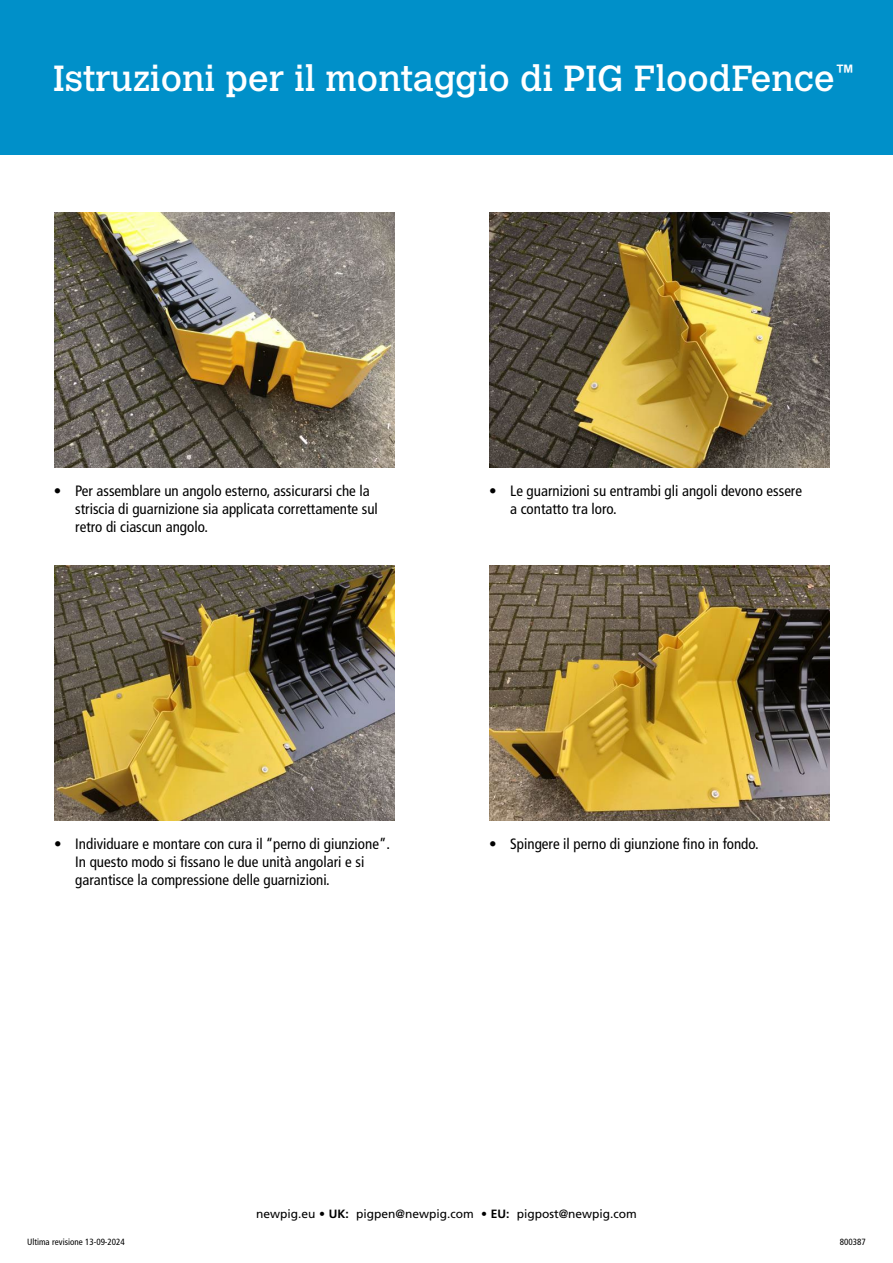
<style>
.page{position:relative;width:893px;height:1263px;background:#fff}
.page>*{position:absolute;margin:0;border:0;box-sizing:border-box;transform-origin:0 0}
.t1{font:36px "Calvert MT Pro";color:#fff}
.t2{font:condensed 15px/18px "Frutiger LT Pro";color:#000}
.t3{font:12px "Frutiger LT Pro";color:#000}
.t4{font:condensed 9px "Frutiger LT Pro";color:#000}
.s1{font-weight:700}
</style>
<div class="page">
<img style="left:54px;top:213px;width:340px;height:255px">
<img style="left:489px;top:213px;width:340px;height:255px">
<img style="left:54px;top:566px;width:340px;height:255px">
<img style="left:490px;top:566px;width:339px;height:255px">
<div style="left:0;top:0;width:893px;height:154px;background:#0090c9"></div>
<h1 class="t1" style="left:53px;top:57px;width:803px">Istruzioni per il montaggio di PIG FloodFence<sup>™</sup></h1>
<p class="t2" style="left:75px;top:482px;width:304px;text-indent:-21px">• Per assemblare un angolo esterno, assicurarsi che la striscia di guarnizione sia applicata correttamente sul retro di ciascun angolo.</p>
<p class="t2" style="left:510px;top:482px;width:293px;text-indent:-21px">• Le guarnizioni su entrambi gli angoli devono essere a contatto tra loro.</p>
<p class="t2" style="left:75px;top:835px;width:316px;text-indent:-21px">• Individuare e montare con cura il “perno di giunzione”.<br>In questo modo si fissano le due unità angolari e si garantisce la compressione delle guarnizioni.</p>
<p class="t2" style="left:489px;top:835px;width:271px">• Spingere il perno di giunzione fino in fondo.</p>
<p class="t3" style="left:256px;top:1207px;width:382px">newpig.eu <span class="s1">• UK:</span> pigpen@newpig.com <span class="s1">• EU:</span> pigpost@newpig.com</p>
<p class="t4" style="left:27px;top:1236px;width:99px">Ultima revisione 13-09-2024</p>
<p class="t4" style="left:840px;top:1236px;width:27px">800387</p>
</div>
